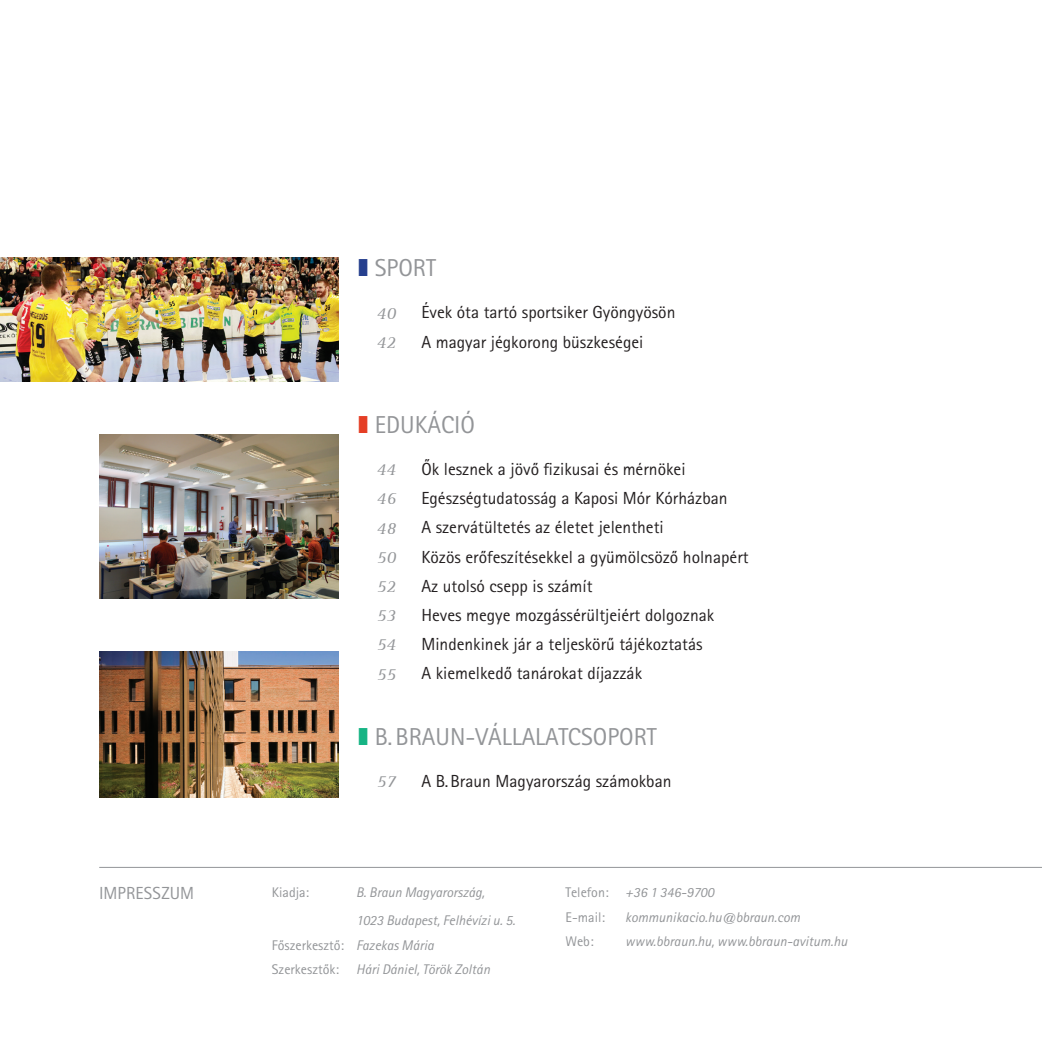
<style>
.page{position:relative;width:1042px;height:1042px;background:#fff}
.page>*{position:absolute;margin:0;border:0;box-sizing:border-box;transform-origin:0 0}
.t1{font:24.5px "Rotis Sans Serif Pro";color:#939598}
.t2{font:17.5px "Rotis Sans Serif Pro";color:#231f20}
.t3{font:17.5px "Rotis Serif CE Italic 56 A";color:#939598}
.t4{font:17.5px "Rotis Sans Serif Pro";color:#939598}
.t5{font:italic 14px/28px "Rotis Sans Serif Pro";color:#939598}
.t6{font:14px/24.5px "Rotis Sans Serif Pro";color:#939598}
.s1{color:#253f8e}
.s2{color:#e53e25}
.s3{color:#16b484}
.s4{font-style:italic}
.s5{font-style:normal}
</style>
<div class="page">
<hr style="left:99px;top:867px;width:943px;height:1px;background:#939598">
<img style="left:0;top:258px;width:338px;height:123px">
<img style="left:99px;top:435px;width:239px;height:163px">
<img style="left:99px;top:652px;width:239px;height:146px">
<h1 class="t1" style="left:358px;top:253px;width:79px"><span class="s1">❚</span> SPORT</h1>
<p class="t3" style="left:377px;top:303px;width:21px">40</p>
<p class="t2" style="left:421px;top:302px;width:255px">Évek óta tartó sportsiker Gyöngyösön</p>
<p class="t3" style="left:377px;top:332px;width:21px">42</p>
<p class="t2" style="left:421px;top:331px;width:223px">A magyar jégkorong büszkeségei</p>
<h1 class="t1" style="left:358px;top:410px;width:118px"><span class="s2">❚</span> EDUKÁCIÓ</h1>
<p class="t3" style="left:377px;top:460px;width:21px">44</p>
<p class="t2" style="left:421px;top:459px;width:266px">Ők lesznek a jövő fizikusai és mérnökei</p>
<p class="t3" style="left:377px;top:489px;width:21px">46</p>
<p class="t2" style="left:421px;top:488px;width:308px">Egészségtudatosság a Kaposi Mór Kórházban</p>
<p class="t3" style="left:377px;top:518px;width:21px">48</p>
<p class="t2" style="left:421px;top:517px;width:244px">A szervátültetés az életet jelentheti</p>
<p class="t3" style="left:377px;top:547px;width:21px">50</p>
<p class="t2" style="left:421px;top:546px;width:329px">Közös erőfeszítésekkel a gyümölcsöző holnapért</p>
<p class="t3" style="left:377px;top:576px;width:21px">52</p>
<p class="t2" style="left:421px;top:575px;width:173px">Az utolsó csepp is számít</p>
<p class="t3" style="left:377px;top:605px;width:21px">53</p>
<p class="t2" style="left:421px;top:605px;width:294px">Heves megye mozgássérültjeiért dolgoznak</p>
<p class="t3" style="left:377px;top:635px;width:21px">54</p>
<p class="t2" style="left:421px;top:634px;width:283px">Mindenkinek jár a teljeskörű tájékoztatás</p>
<p class="t3" style="left:377px;top:664px;width:21px">55</p>
<p class="t2" style="left:421px;top:663px;width:222px">A kiemelkedő tanárokat díjazzák</p>
<h1 class="t1" style="left:358px;top:722px;width:300px"><span class="s3">❚</span> B.BRAUN-VÁLLALATCSOPORT</h1>
<p class="t3" style="left:377px;top:772px;width:21px">57</p>
<p class="t2" style="left:421px;top:771px;width:252px">A B.Braun Magyarország számokban</p>
<p class="t4" style="left:99px;top:882px;width:96px">IMPRESSZUM</p>
<p class="t6" style="left:566px;top:880px;width:150px">Telefon: <span class="s4">+36 1 346-9700<br></span>E-mail:</p>
<p class="t6" style="left:272px;top:880px;width:39px">Kiadja:</p>
<p class="t5" style="left:356px;top:879px;width:161px">B. Braun Magyarország,<br>1023 Budapest, Felhévízi u. 5.</p>
<p class="t5" style="left:272px;top:933px;width:220px;line-height:24.5px"><span class="s5">Főszerkesztő:</span> Fazekas Mária<br><span class="s5">Szerkesztők:</span> Hári Dániel, Török Zoltán</p>
<p class="t5" style="left:625px;top:903px;width:176px">kommunikacio.hu@bbraun.com</p>
<p class="t6" style="left:566px;top:929px;width:29px">Web:</p>
<p class="t5" style="left:625px;top:928px;width:224px">www.bbraun.hu, www.bbraun-avitum.hu</p>
</div>
